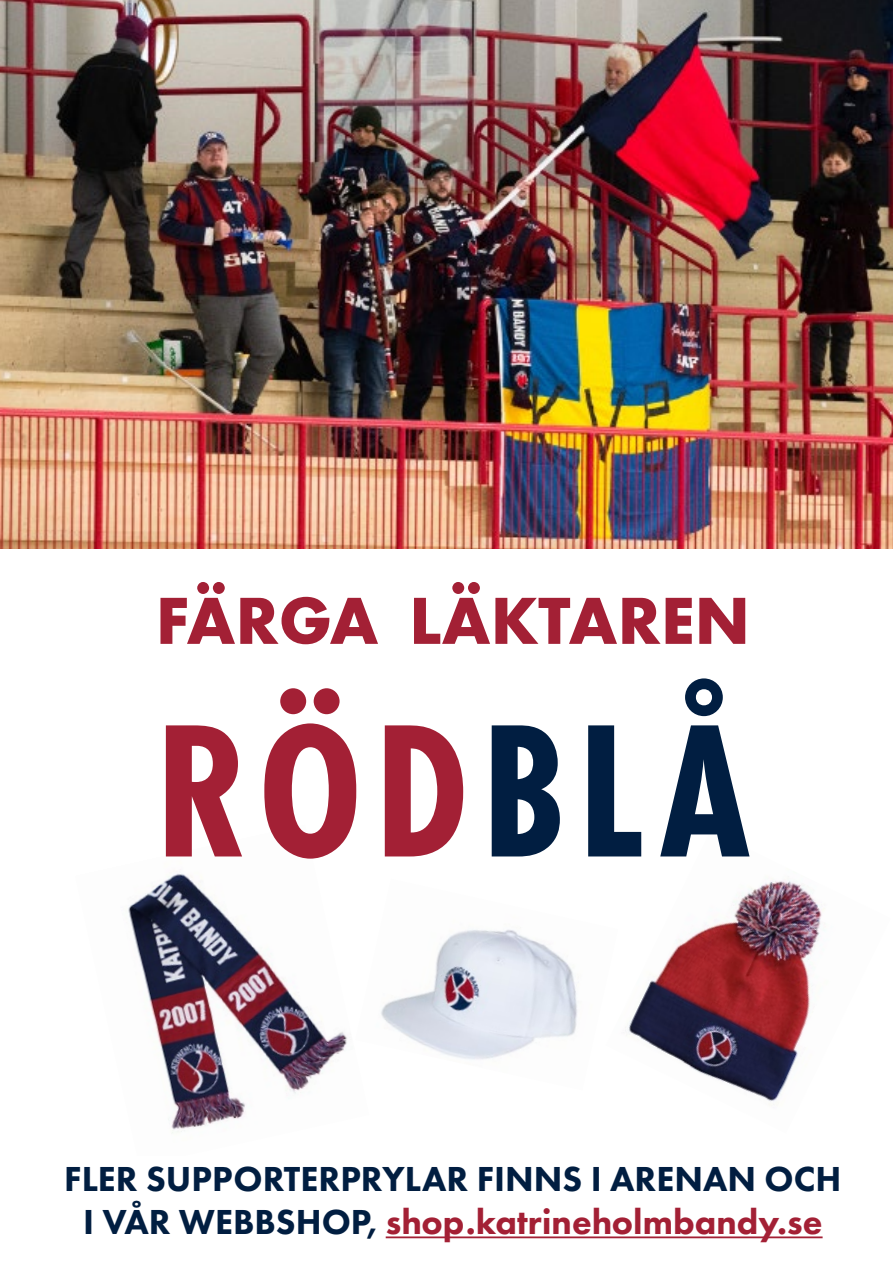
<style>
.page{position:relative;width:893px;height:1263px;background:#fff}
.page>*{position:absolute;margin:0;border:0;box-sizing:border-box;transform-origin:0 0}
.t1{font:700 196.5px "Futura PT Cond";letter-spacing:.055em;color:#a32035}
.t2{font:700 69px "Futura PT";color:#a32035}
.t3{font:800 36px/43.2px "Futura PT";color:#011e41;text-align:center}
.s1{color:#011e41}
.s2{color:#a32035}
</style>
<div class="page">
<img style="left:128px;top:873px;width:220px;height:260px">
<img style="left:625px;top:881px;width:200px;height:221px">
<img style="left:381px;top:929px;width:196px;height:131px">
<img style="left:0;top:0;width:893px;height:549px">
<hr style="left:386px;top:1236px;width:437px;height:2px;background:#a32035">
<h2 class="t2" style="left:156px;top:576px;width:596px">FÄRGA LÄKTAREN</h2>
<h1 class="t1" style="left:156px;top:677px;width:596px">RÖD<span class="s1">BLÅ</span></h1>
<p class="t3" style="left:64px;top:1156px;width:779px">FLER SUPPORTERPRYLAR FINNS I ARENAN OCH<br>I VÅR WEBBSHOP, <span class="s2">shop.katrineholmbandy.se</span></p>
</div>
